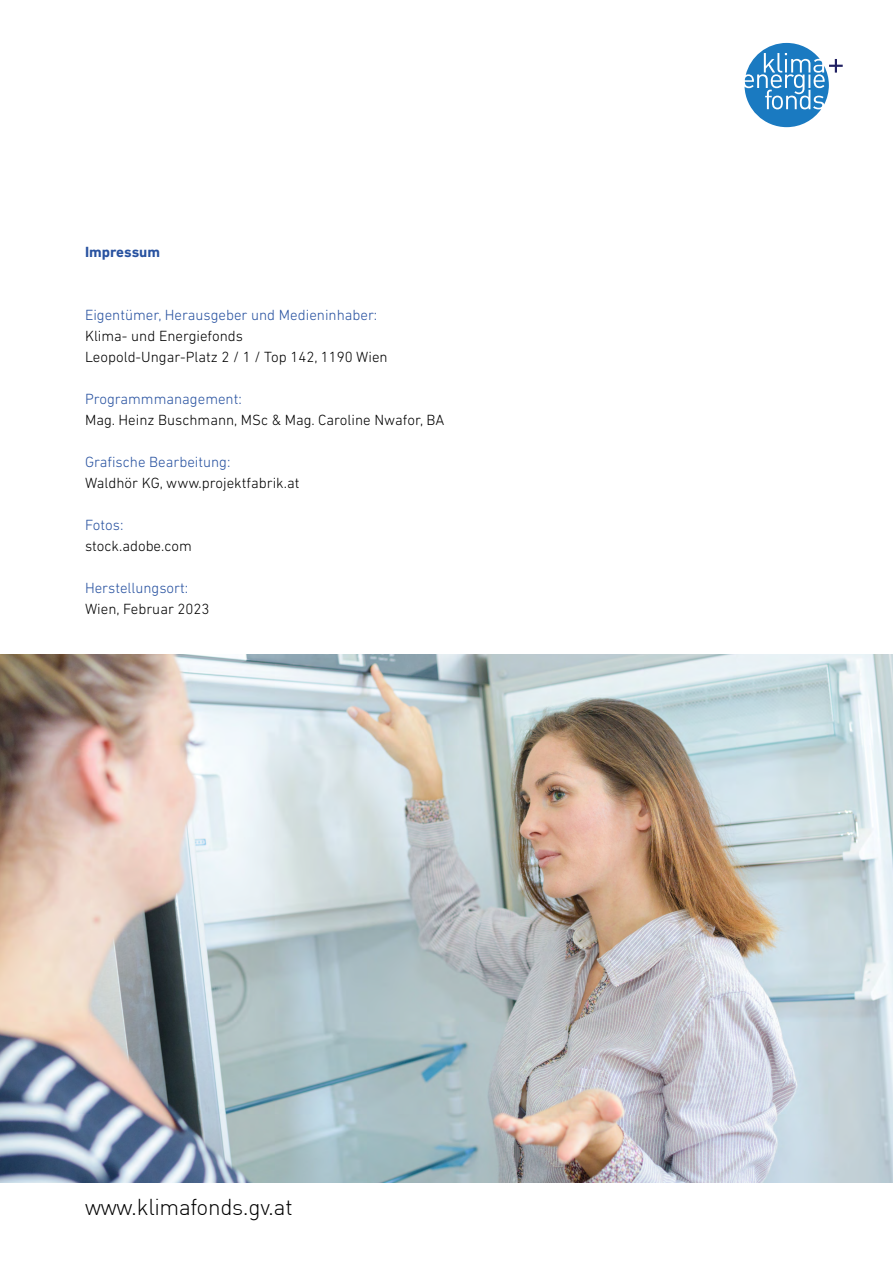
<style>
.page{position:relative;width:893px;height:1263px;background:#fff}
.page>*{position:absolute;margin:0;border:0;box-sizing:border-box;transform-origin:0 0}
.t1{font:300 22.5px "DIN Pro";letter-spacing:-.015em;color:#000}
.Fliess{font:300 15px/21px "DIN Next LT Pro";color:#000}
.Fliess-2{font:300 15px/21px "DIN Next LT Pro";color:#2852a0}
.H2_ohne{font:700 15px "DIN Next LT Pro";color:#2852a0}
.s1{color:#2852a0}
.s2{color:#000}
</style>
<div class="page">
<svg style="left:744px;top:43px;width:99px;height:84px"></svg>
<img style="left:0;top:655px;width:893px;height:527px">
<p class="H2_ohne" style="left:85px;top:243px;width:77px">Impressum</p>
<p class="Fliess" style="left:85px;top:304px;width:304px"><span class="s1">Eigentümer, Herausgeber und Medieninhaber:<br></span>Klima- und Energiefonds<br>Leopold-Ungar-Platz 2 / 1 / Top 142, 1190 Wien</p>
<p class="Fliess" style="left:85px;top:388px;width:361px"><span class="s1">Programmmanagement:<br></span>Mag. Heinz Buschmann, MSc &amp; Mag. Caroline Nwafor, BA</p>
<p class="Fliess" style="left:85px;top:451px;width:216px"><span class="s1">Grafische Bearbeitung:<br></span>Waldhör KG, www.projektfabrik.at</p>
<p class="Fliess" style="left:85px;top:514px;width:108px"><span class="s1">Fotos: </span>stock.adobe.com</p>
<p class="Fliess-2" style="left:85px;top:577px;width:126px">Herstellungsort:<br><span class="s2">Wien, Februar 2023</span></p>
<p class="t1" style="left:85px;top:1193px;width:209px">www.klimafonds.gv.at</p>
</div>
